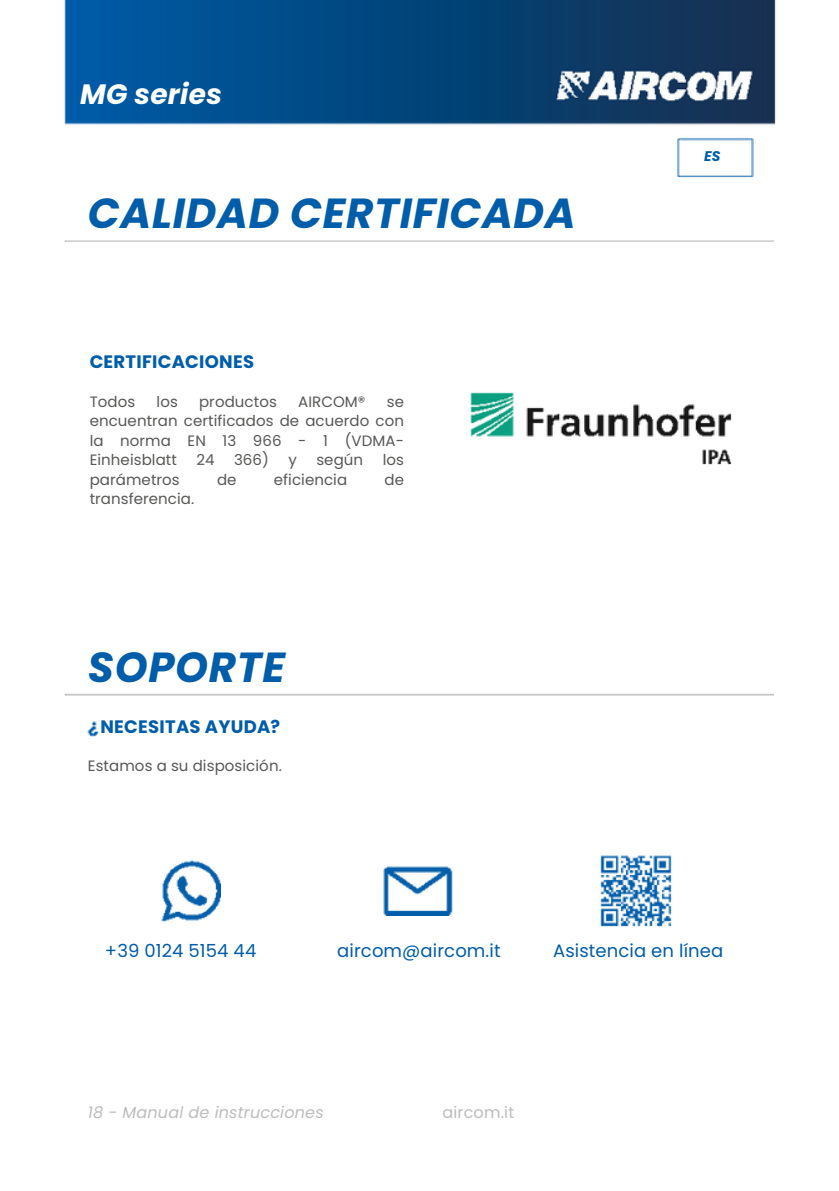
<style>
.page{position:relative;width:839px;height:1191px;background:#fff}
.page>*{position:absolute;margin:0;border:0;box-sizing:border-box;transform-origin:0 0}
.t1{font:italic 700 42px "Poppins";letter-spacing:.015em;color:#005da9}
.t2{font:italic 700 28px "Poppins";letter-spacing:.01em;color:#fff}
.t3{font:18px "Poppins";letter-spacing:.005em;color:#005da9}
.t4{font:700 18px "Poppins";letter-spacing:.015em;color:#005da9}
.t5{font:italic 16px "Poppins";letter-spacing:.015em;color:#bcbcbc}
.t6{font:16px "Poppins";letter-spacing:.01em;color:#bcbcbc}
.t7{font:15px/19.6px "Poppins";letter-spacing:.005em;color:#575756;text-align:justify}
.t8{font:italic 700 14px "Poppins";color:#005da9}
</style>
<div class="page">
<img style="left:87px;top:721px;width:11px;height:15px">
<img style="left:161px;top:860px;width:59px;height:61px">
<img style="left:383px;top:866px;width:70px;height:49px">
<img style="left:600px;top:855px;width:72px;height:72px">
<img style="left:64px;top:0;width:712px;height:178px">
<img style="left:470px;top:392px;width:262px;height:73px">
<h3 class="t2" style="left:80px;top:75px;width:143px">MG series</h3>
<p class="t1" style="left:88px;top:184px;width:489px">CALIDAD CERTIFICADA</p>
<h4 class="t4" style="left:90px;top:349px;width:166px">CERTIFICACIONES</h4>
<p class="t7" style="left:90px;top:392px;width:47px">Todos</p>
<p class="t7" style="left:156px;top:392px;width:23px">los</p>
<p class="t7" style="left:199px;top:392px;width:79px">productos</p>
<p class="t7" style="left:298px;top:392px;width:69px">AIRCOM®</p>
<p class="t7" style="left:90px;top:392px;width:316px;text-indent:297px">se encuentran certificados de acuerdo con la norma EN 13 966 - 1 (VDMA-Einheisblatt</p>
<p class="t7" style="left:196px;top:450px;width:20px">24</p>
<p class="t7" style="left:234px;top:450px;width:36px">366)</p>
<p class="t7" style="left:288px;top:450px;width:10px">y</p>
<p class="t7" style="left:316px;top:450px;width:48px">según</p>
<p class="t7" style="left:382px;top:450px;width:23px">los</p>
<p class="t7" style="left:90px;top:470px;width:92px">parámetros</p>
<p class="t7" style="left:217px;top:470px;width:21px">de</p>
<p class="t7" style="left:274px;top:470px;width:75px">eficiencia</p>
<p class="t7" style="left:384px;top:470px;width:21px">de</p>
<p class="t7" style="left:90px;top:489px;width:106px">transferencia.</p>
<h5 class="t1" style="left:88px;top:638px;width:199px">SOPORTE</h5>
<p class="t4" style="left:100px;top:714px;width:181px">NECESITAS AYUDA?</p>
<h4 class="t7" style="left:88px;top:756px;width:195px">Estamos a su disposición.</h4>
<p class="t8" style="left:704px;top:146px;width:18px">ES</p>
<h4 class="t3" style="left:105px;top:938px;width:153px">+39 0124 5154 44</h4>
<h5 class="t3" style="left:337px;top:938px;width:165px">aircom@aircom.it</h5>
<h5 class="t3" style="left:553px;top:938px;width:172px">Asistencia en línea</h5>
<h1 class="t5" style="left:88px;top:1102px;width:237px">18 - Manual de instrucciones</h1>
<p class="t6" style="left:442px;top:1102px;width:73px">aircom.it</p>
</div>
